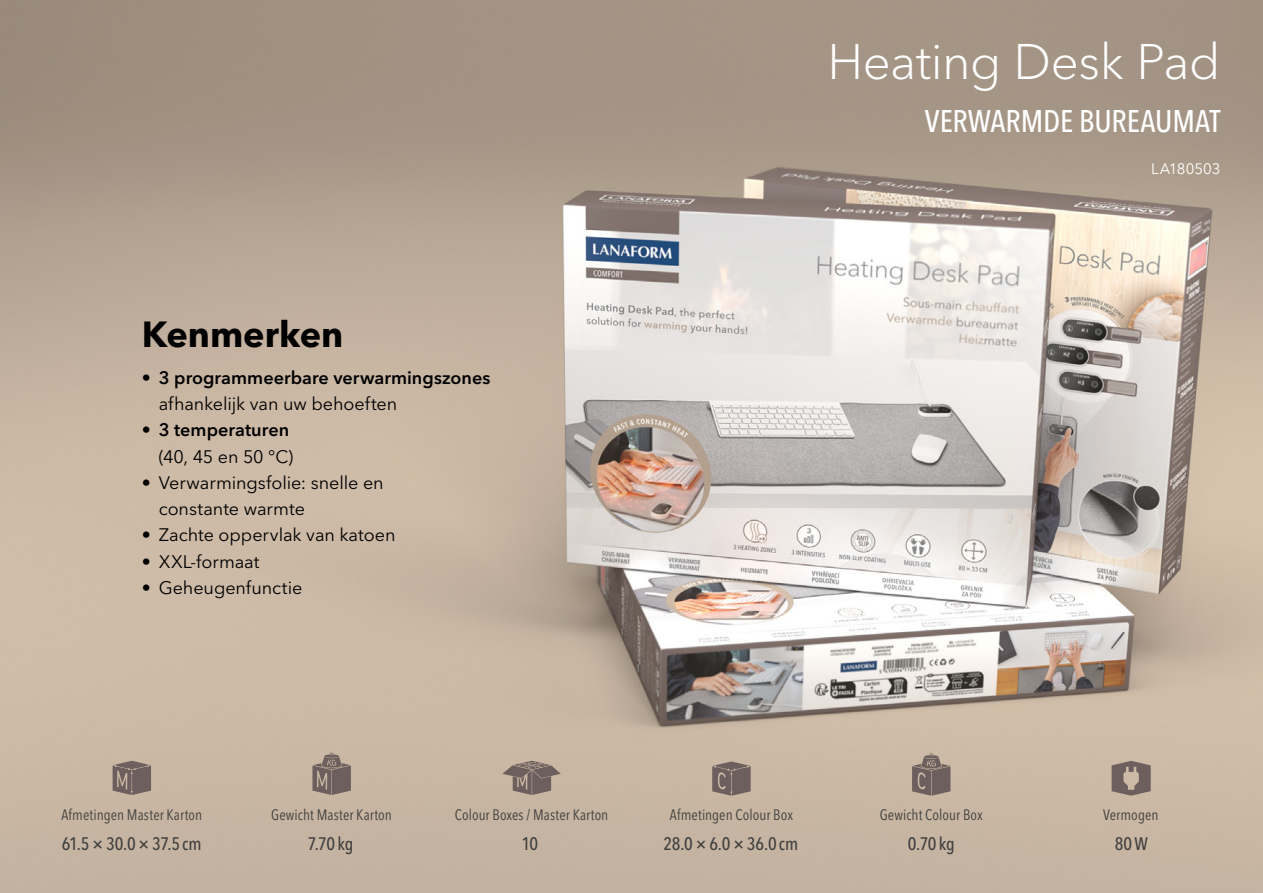
<style>
.page{position:relative;width:1263px;height:893px;background:#fff}
.page>*{position:absolute;margin:0;border:0;box-sizing:border-box;transform-origin:0 0}
.t1{font:300 49.5px "Avenir Next World";letter-spacing:-.01em;color:#fff}
.t2{font:700 36px "Avenir Next World";color:#000}
.t3{font:500 condensed 31.05px "Avenir Next LT Pro";letter-spacing:-.005em;color:#fff}
.t4{font:18px/26.2px "Avenir Next World";letter-spacing:-.005em;color:#000;text-align:right}
.t5{font:600 18px/26.2px "Avenir Next World";color:#000}
.t6{font:500 condensed 18px "Avenir Next LT Pro";letter-spacing:-.015em;color:#40403f}
.t7{font:condensed 15px "Avenir Next LT Pro";letter-spacing:.005em;color:#40403f}
.t8{font:15px "Avenir Next World";letter-spacing:-.005em;color:#fff}
.s1{font-weight:400}
.s2{font-weight:600}
</style>
<div class="page">
<img style="left:0;top:0;width:1263px;height:893px">
<svg style="left:312px;top:752px;width:39px;height:43px;background:#8c7c74"></svg>
<svg style="left:502px;top:761px;width:59px;height:34px;background:#96867c"></svg>
<svg style="left:113px;top:761px;width:38px;height:34px"></svg>
<svg style="left:712px;top:761px;width:39px;height:35px"></svg>
<svg style="left:912px;top:753px;width:38px;height:43px;background:#8a7b73"></svg>
<svg style="left:1111px;top:761px;width:40px;height:35px"></svg>
<h2 class="t2" style="left:142px;top:314px;width:203px">Kenmerken</h2>
<p class="t5" style="left:159px;top:364px;width:333px;text-indent:-17px"><span class="s1">•</span> 3 programmeerbare verwarmingszones <span class="s1">afhankelijk van uw behoeften</span></p>
<p class="t4" style="left:142px;top:417px;width:153px">• <span class="s2">3 temperaturen </span>(40, 45 en 50 °C)</p>
<p class="t4" style="left:159px;top:470px;width:226px;text-align:left;text-indent:-17px">• Verwarmingsfolie: snelle en constante warmte</p>
<p class="t4" style="left:142px;top:522px;width:255px">• Zachte oppervlak van katoen</p>
<p class="t4" style="left:142px;top:548px;width:119px">• XXL-formaat</p>
<p class="t4" style="left:142px;top:575px;width:162px">• Geheugenfunctie</p>
<h1 class="t1" style="left:827px;top:22px;width:395px">Heating Desk Pad</h1>
<h3 class="t3" style="left:925px;top:102px;width:297px">VERWARMDE BUREAUMAT</h3>
<p class="t8" style="left:1151px;top:156px;width:71px">LA180503</p>
<p class="t7" style="left:61px;top:806px;width:142px">Afmetingen Master Karton</p>
<p class="t6" style="left:62px;top:833px;width:141px">61.5×30.0×37.5 cm</p>
<p class="t7" style="left:271px;top:806px;width:122px">Gewicht Master Karton</p>
<p class="t6" style="left:308px;top:833px;width:47px">7.70 kg</p>
<p class="t7" style="left:455px;top:806px;width:155px">Colour Boxes / Master Karton</p>
<p class="t6" style="left:522px;top:833px;width:18px">10</p>
<p class="t7" style="left:670px;top:806px;width:125px">Afmetingen Colour Box</p>
<p class="t6" style="left:663px;top:833px;width:136px">28.0×6.0×36.0 cm</p>
<p class="t7" style="left:880px;top:806px;width:104px">Gewicht Colour Box</p>
<p class="t6" style="left:908px;top:833px;width:49px">0.70 kg</p>
<p class="t7" style="left:1103px;top:806px;width:57px">Vermogen</p>
<p class="t6" style="left:1115px;top:833px;width:35px">80W</p>
</div>
